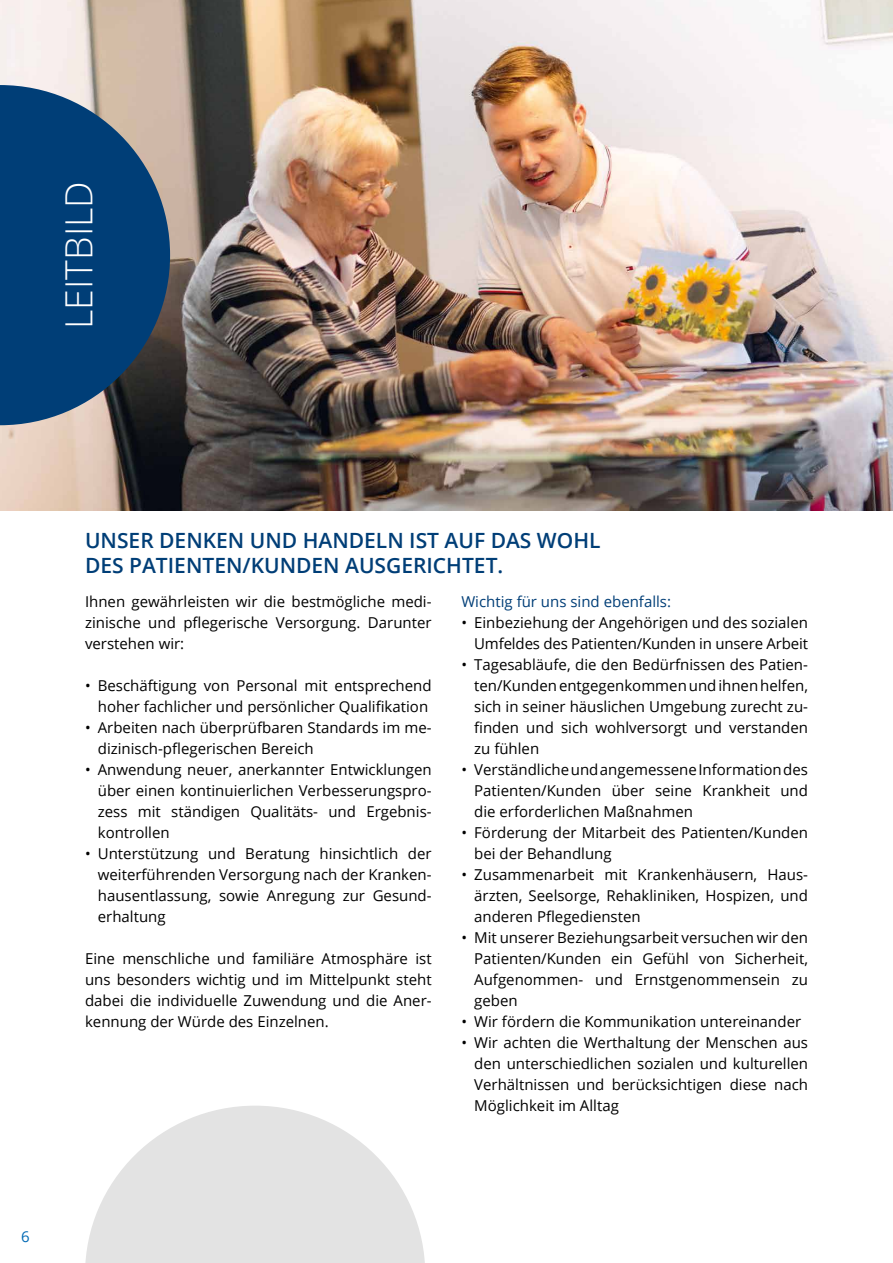
<style>
.page{position:relative;width:893px;height:1263px;background:#fff}
.page>*{position:absolute;margin:0;border:0;box-sizing:border-box;transform-origin:0 0}
.t1{font:300 37.5px "Open Sans";color:#fff}
.t2{font:600 21px/25.5px "Open Sans";color:#003e77}
.t3{font:15px/21px "Open Sans";color:#000;text-align:justify}
.t4{font:15px "Open Sans";color:#003e77}
.t5{font:15px "Open Sans";color:#0069b4}
</style>
<div class="page">
<img style="left:0;top:0;width:893px;height:510px">
<svg style="left:0;top:85px;width:170px;height:340px;background:#1f4d77"></svg>
<svg style="left:85px;top:1106px;width:340px;height:157px;fill:#e3e3e3"></svg>
<h1 class="t1" style="left:53px;top:329px;width:149px;rotate:-90deg">LEITBILD</h1>
<p class="t5" style="left:21px;top:1226px;width:10px">6</p>
<h2 class="t2" style="left:85px;top:527px;width:517px">UNSER DENKEN UND HANDELN IST AUF DAS WOHL<br>DES PATIENTEN/KUNDEN AUSGERICHTET.</h2>
<p class="t3" style="left:85px;top:590px;width:348px">Ihnen gewährleisten wir die bestmögliche medi&shy;zinische und pflegerische Versorgung. Darunter verstehen wir:</p>
<p class="t3" style="left:85px;top:674px;width:348px;text-align:right">• Beschäftigung von Personal mit entsprechend hoher fachlicher und persönlicher Qualifikation</p>
<p class="t3" style="left:98px;top:716px;width:335px;text-indent:-13px">• Arbeiten nach überprüfbaren Standards im me&shy;dizinisch-pflegerischen Bereich</p>
<p class="t3" style="left:98px;top:758px;width:335px;text-indent:-13px">• Anwendung neuer, anerkannter Entwicklungen über einen kontinuierlichen Verbesserungspro&shy;zess mit ständigen Qualitäts- und Ergebnis&shy;kontrollen</p>
<p class="t3" style="left:98px;top:842px;width:335px;text-indent:-13px">• Unterstützung und Beratung hinsichtlich der weiterführenden Versorgung nach der Kranken&shy;hausentlassung, sowie Anregung zur Gesund&shy;erhaltung</p>
<p class="t3" style="left:85px;top:947px;width:348px">Eine menschliche und familiäre Atmosphäre ist uns besonders wichtig und im Mittelpunkt steht dabei die individuelle Zuwendung und die Aner&shy;kennung der Würde des Einzelnen.</p>
<p class="t4" style="left:461px;top:591px;width:211px">Wichtig für uns sind ebenfalls:</p>
<p class="t3" style="left:461px;top:611px;width:348px;text-align:right">• Einbeziehung der Angehörigen und des sozialen<br>Umfeldes des Patienten/Kunden in unsere Arbeit</p>
<p class="t3" style="left:474px;top:653px;width:335px;text-indent:-13px">• Tagesabläufe, die den Bedürfnissen des Patien&shy;ten/Kundenentgegenkommenundihnenhelfen, sich in seiner häuslichen Umgebung zurecht zu&shy;finden und sich wohlversorgt und verstanden zu fühlen</p>
<p class="t3" style="left:474px;top:758px;width:335px;text-indent:-13px">• VerständlicheundangemesseneInformationdes Patienten/Kunden über seine Krankheit und die erforderlichen Maßnahmen</p>
<p class="t3" style="left:474px;top:821px;width:335px;text-indent:-13px">• Förderung der Mitarbeit des Patienten/Kunden bei der Behandlung</p>
<p class="t3" style="left:474px;top:863px;width:335px;text-indent:-13px">• Zusammenarbeit mit Krankenhäusern, Haus&shy;ärzten, Seelsorge, Rehakliniken, Hospizen, und anderen Pflegediensten</p>
<p class="t3" style="left:474px;top:926px;width:335px;text-indent:-13px">• Mit unserer Beziehungsarbeit versuchen wir den Patienten/Kunden ein Gefühl von Sicherheit, Aufgenommen- und Ernstgenommensein zu geben</p>
<p class="t3" style="left:461px;top:1010px;width:341px">• Wir fördern die Kommunikation untereinander</p>
<p class="t3" style="left:474px;top:1031px;width:335px;text-indent:-13px">• Wir achten die Werthaltung der Menschen aus den unterschiedlichen sozialen und kulturellen Verhältnissen und berücksichtigen diese nach Möglichkeit im Alltag</p>
</div>
